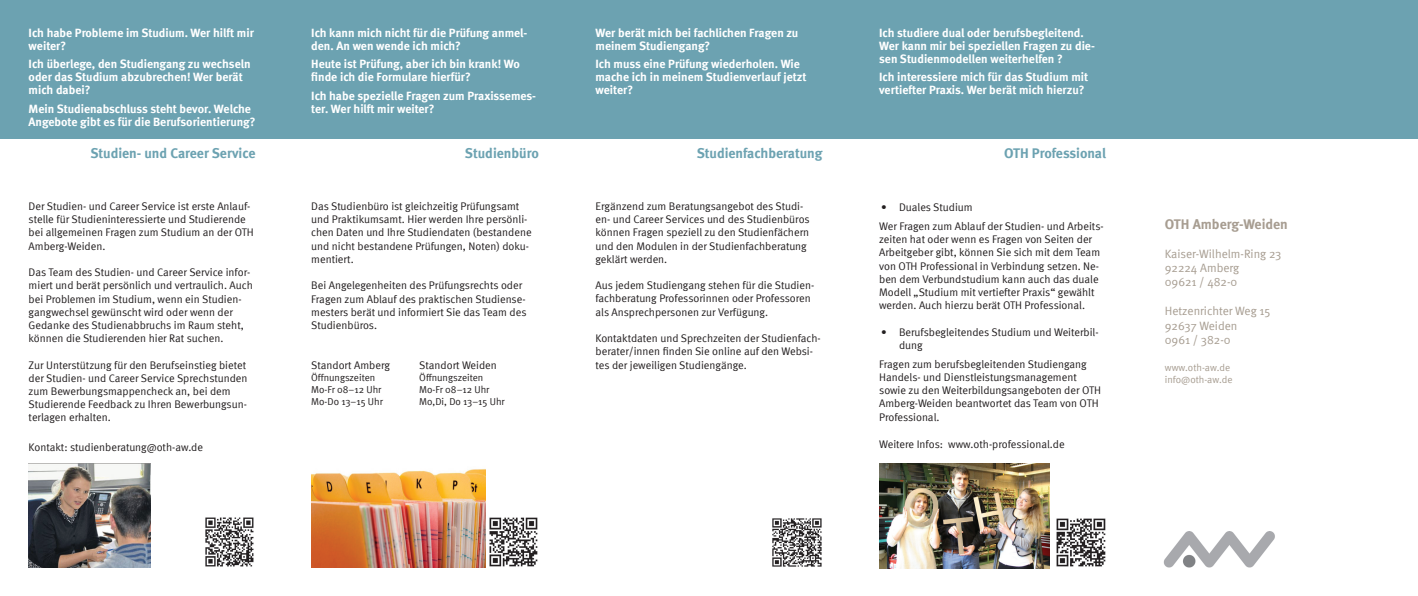
<style>
.page{position:relative;width:1418px;height:596px;background:#fff}
.page>*{position:absolute;margin:0;border:0;box-sizing:border-box;transform-origin:0 0}
.t1{font:700 14px "Meta";color:#6ca2b1}
.t2{font:700 14px "Meta";color:#a79d91}
.t3{font:700 12px/13px "Meta";color:#fff}
.t4{font:12px/14.4px "Meta Normal";color:#a79d91}
.t5{font:11px/13.2px "Meta Normal";color:#231f20}
.t6{font:10px "Meta Normal";color:#231f20}
.t7{font:10px/12px "Meta Normal";color:#a79d91}
</style>
<div class="page">
<div style="left:0;top:0;width:1417px;height:138px;background:#6ca2b1"></div>
<img style="left:772px;top:518px;width:50px;height:49px">
<img style="left:1056px;top:518px;width:50px;height:49px">
<img style="left:489px;top:517px;width:49px;height:50px">
<img style="left:205px;top:517px;width:49px;height:50px">
<img style="left:1163px;top:531px;width:112px;height:37px">
<img style="left:29px;top:463px;width:122px;height:104px">
<img style="left:311px;top:469px;width:174px;height:98px">
<img style="left:879px;top:463px;width:170px;height:105px">
<p class="t3" style="left:29px;top:26px;width:227px">Ich habe Probleme im Studium. Wer hilft mir weiter?</p>
<p class="t3" style="left:29px;top:58px;width:223px">Ich überlege, den Studiengang zu wechseln oder das Studium abzubrechen! Wer berät mich dabei?</p>
<p class="t3" style="left:29px;top:102px;width:228px">Mein Studienabschluss steht bevor. Welche<br>Angebote gibt es für die Berufsorientierung?</p>
<p class="t3" style="left:311px;top:26px;width:218px">Ich kann mich nicht für die Prüfung anmel&shy;den. An wen wende ich mich?</p>
<p class="t3" style="left:311px;top:58px;width:210px">Heute ist Prüfung, aber ich bin krank! Wo finde ich die Formulare hierfür?</p>
<p class="t3" style="left:311px;top:89px;width:226px">Ich habe spezielle Fragen zum Praxissemes&shy;ter. Wer hilft mir weiter?</p>
<p class="t1" style="left:90px;top:144px;width:167px">Studien- und Career Service</p>
<p class="t1" style="left:465px;top:144px;width:75px">Studienbüro</p>
<p class="t5" style="left:29px;top:199px;width:227px">Der Studien- und Career Service ist erste Anlauf&shy;stelle für Studieninteressierte und Studierende bei allgemeinen Fragen zum Studium an der OTH Amberg-Weiden.</p>
<p class="t5" style="left:29px;top:265px;width:226px">Das Team des Studien- und Career Service infor&shy;miert und berät persönlich und vertraulich. Auch bei Problemen im Studium, wenn ein Studien&shy;gangwechsel gewünscht wird oder wenn der Gedanke des Studienabbruchs im Raum steht, können die Studierenden hier Rat suchen.</p>
<p class="t5" style="left:29px;top:358px;width:220px">Zur Unterstützung für den Berufseinstieg bietet der Studien- und Career Service Sprechstunden zum Bewerbungsmappencheck an, bei dem Studierende Feedback zu Ihren Bewerbungsun&shy;terlagen erhalten.</p>
<p class="t5" style="left:29px;top:440px;width:176px">Kontakt: studienberatung@oth-aw.de</p>
<p class="t5" style="left:311px;top:199px;width:222px">Das Studienbüro ist gleichzeitig Prüfungsamt und Praktikumsamt. Hier werden Ihre persönli&shy;chen Daten und Ihre Studiendaten (bestandene und nicht bestandene Prüfungen, Noten) doku&shy;mentiert.</p>
<p class="t5" style="left:311px;top:278px;width:217px">Bei Angelegenheiten des Prüfungsrechts oder Fragen zum Ablauf des praktischen Studiense&shy;mesters berät und informiert Sie das Team des Studienbüros.</p>
<p class="t5" style="left:311px;top:358px;width:80px">Standort Amberg</p>
<p class="t5" style="left:419px;top:358px;width:79px">Standort Weiden</p>
<p class="t6" style="left:311px;top:371px;width:66px">Öffnungszeiten</p>
<p class="t6" style="left:419px;top:371px;width:66px">Öffnungszeiten</p>
<p class="t6" style="left:311px;top:383px;width:72px">Mo-Fr 08–12 Uhr</p>
<p class="t6" style="left:419px;top:383px;width:72px">Mo-Fr 08–12 Uhr</p>
<p class="t6" style="left:311px;top:395px;width:73px">Mo-Do 13–15 Uhr</p>
<p class="t6" style="left:419px;top:395px;width:87px">Mo,Di, Do 13–15 Uhr</p>
<p class="t3" style="left:595px;top:26px;width:204px">Wer berät mich bei fachlichen Fragen zu meinem Studiengang?</p>
<p class="t3" style="left:595px;top:58px;width:212px">Ich muss eine Prüfung wiederholen. Wie mache ich in meinem Studienverlauf jetzt weiter?</p>
<p class="t1" style="left:696px;top:144px;width:127px">Studienfachberatung</p>
<p class="t5" style="left:595px;top:199px;width:216px">Ergänzend zum Beratungsangebot des Studi&shy;en- und Career Services und des Studienbüros können Fragen speziell zu den Studienfächern und den Modulen in der Studienfachberatung geklärt werden.</p>
<p class="t5" style="left:595px;top:278px;width:220px">Aus jedem Studiengang stehen für die Studien&shy;fachberatung Professorinnen oder Professoren als Ansprechpersonen zur Verfügung.</p>
<p class="t5" style="left:595px;top:331px;width:227px">Kontaktdaten und Sprechzeiten der Studienfach&shy;berater/innen finden Sie online auf den Websi&shy;tes der jeweiligen Studiengänge.</p>
<p class="t3" style="left:879px;top:26px;width:217px">Ich studiere dual oder berufsbegleitend.<br>Wer kann mir bei speziellen Fragen zu die&shy;sen Studienmodellen weiterhelfen ?</p>
<p class="t3" style="left:879px;top:71px;width:211px">Ich interessiere mich für das Studium mit vertiefter Praxis. Wer berät mich hierzu?</p>
<p class="t1" style="left:1004px;top:144px;width:103px">OTH Professional</p>
<p class="t5" style="left:879px;top:197px;width:226px;line-height:18.9px">• Duales Studium<br>Wer Fragen zum Ablauf der Studien- und Arbeits-</p>
<p class="t5" style="left:879px;top:232px;width:222px">zeiten hat oder wenn es Fragen von Seiten der Arbeitgeber gibt, können Sie sich mit dem Team von OTH Professional in Verbindung setzen. Ne&shy;ben dem Verbundstudium kann auch das duale Modell „Studium mit vertiefter Praxis“ gewählt werden. Auch hierzu berät OTH Professional.</p>
<p class="t5" style="left:899px;top:325px;width:201px;text-indent:-18px">• Berufsbegleitendes Studium und Weiterbil&shy;dung</p>
<p class="t5" style="left:879px;top:357px;width:223px">Fragen zum berufsbegleitenden Studiengang Handels- und Dienstleistungsmanagement sowie zu den Weiterbildungsangeboten der OTH Amberg-Weiden beantwortet das Team von OTH Professional.</p>
<p class="t5" style="left:879px;top:437px;width:187px">Weitere Infos: www.oth-professional.de</p>
<p class="t2" style="left:1164px;top:215px;width:125px">OTH Amberg-Weiden</p>
<p class="t4" style="left:1164px;top:246px;width:118px">Kaiser-Wilhelm-Ring 23<br>92224 Amberg<br>09621 / 482-0</p>
<p class="t4" style="left:1164px;top:303px;width:107px">Hetzenrichter Weg 15<br>92637 Weiden<br>0961 / 382-0</p>
<p class="t7" style="left:1164px;top:360px;width:69px">www.oth-aw.de info@oth-aw.de</p>
</div>
